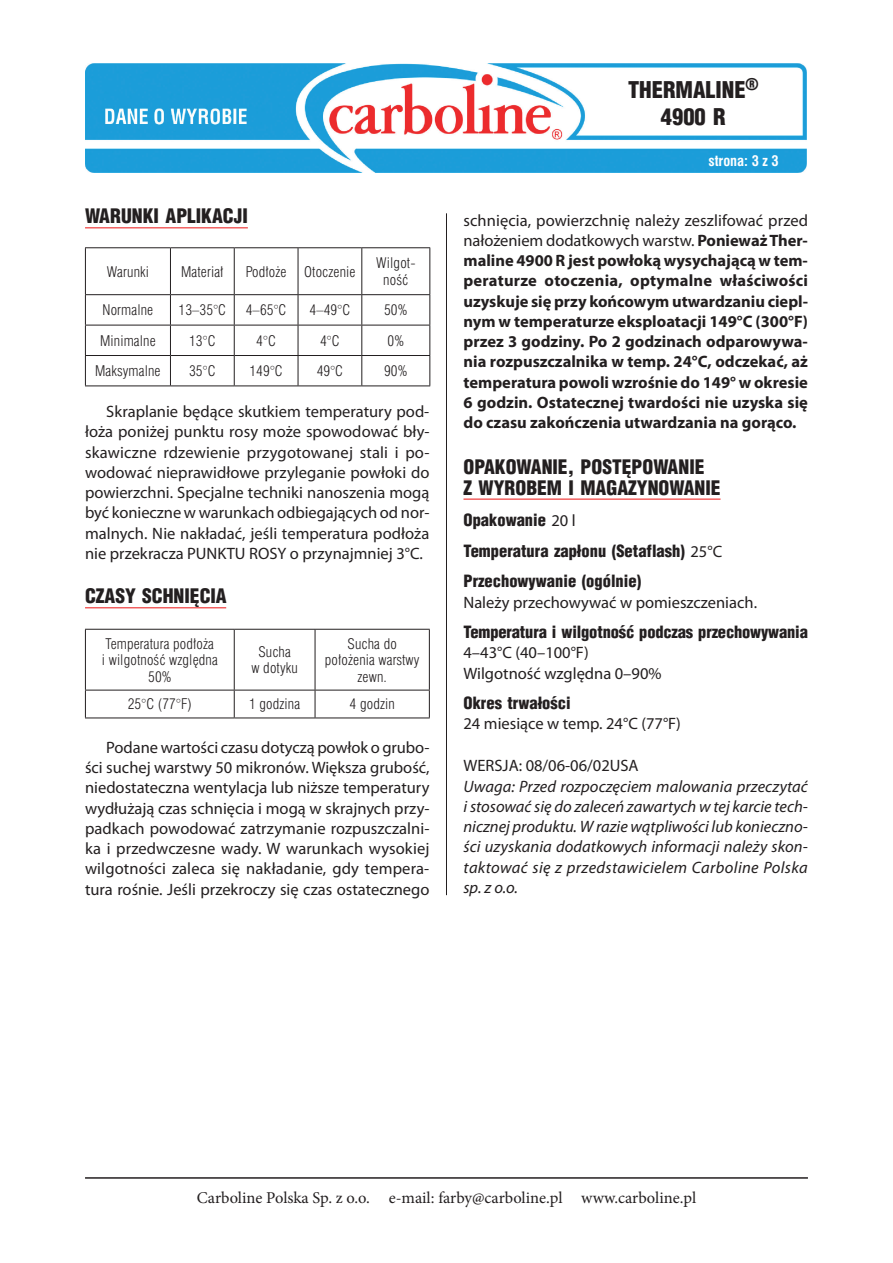
<style>
.page{position:relative;width:893px;height:1263px;background:#fff}
.page>*{position:absolute;margin:0;border:0;box-sizing:border-box;transform-origin:0 0}
.t1{font:900 22.5px/27px "Switzerland Cond";color:#231f20;text-align:center}
.t2{font:900 19.5px/20.7px "Switzerland Cond";color:#231f20}
.t3{font:16.5px/20.2px "Myriad Pro";color:#231f20;text-align:justify}
.t4{font:700 16.5px/20.2px "Myriad Pro";color:#231f20;text-align:justify}
.t5{font:italic 16.5px/20.2px "Myriad Pro";letter-spacing:.02em;color:#231f20;text-align:justify}
.t6{font:900 16.5px/30.6px "Switzerland Cond";color:#231f20}
.t7{font:16.5px "Minion Pro";color:#231f20}
.t8{font:13.5px/16.5px "Swis 721 Lt Cn PL";letter-spacing:.01em;color:#231f20;text-align:center}
.t9{font:700 13.5px "Swis 721 Cn PL";color:#fff}
.s1{font-weight:400}
.s2{font-family:"Myriad Pro";font-weight:400}
</style>
<div class="page">
<hr style="left:85px;top:1177px;width:723px;height:2px;background:#231f20">
<img style="left:85px;top:64px;width:721px;height:108px">
<hr style="left:446px;top:213px;width:1px;height:682px;background:#231f20">
<hr style="left:85px;top:227px;width:163px;height:1px;background:#ee2d2d">
<hr style="left:85px;top:607px;width:141px;height:1px;background:#ee2d2d">
<hr style="left:85px;top:247px;width:85px;height:1px;background:#231f20">
<hr style="left:85px;top:248px;width:1px;height:46px;background:#231f20">
<hr style="left:170px;top:247px;width:64px;height:1px;background:#231f20">
<hr style="left:170px;top:248px;width:1px;height:46px;background:#231f20">
<hr style="left:234px;top:247px;width:64px;height:1px;background:#231f20">
<hr style="left:234px;top:248px;width:1px;height:46px;background:#231f20">
<hr style="left:298px;top:247px;width:64px;height:1px;background:#231f20">
<hr style="left:298px;top:248px;width:1px;height:46px;background:#231f20">
<hr style="left:362px;top:247px;width:68px;height:1px;background:#231f20">
<hr style="left:361px;top:248px;width:1px;height:46px;background:#231f20">
<hr style="left:429px;top:248px;width:1px;height:46px;background:#231f20">
<hr style="left:85px;top:294px;width:85px;height:1px;background:#231f20">
<hr style="left:85px;top:295px;width:1px;height:30px;background:#231f20">
<hr style="left:170px;top:294px;width:64px;height:1px;background:#231f20">
<hr style="left:170px;top:295px;width:1px;height:30px;background:#231f20">
<hr style="left:234px;top:294px;width:64px;height:1px;background:#231f20">
<hr style="left:234px;top:295px;width:1px;height:30px;background:#231f20">
<hr style="left:298px;top:294px;width:64px;height:1px;background:#231f20">
<hr style="left:298px;top:295px;width:1px;height:30px;background:#231f20">
<hr style="left:362px;top:294px;width:68px;height:1px;background:#231f20">
<hr style="left:361px;top:295px;width:1px;height:30px;background:#231f20">
<hr style="left:429px;top:295px;width:1px;height:30px;background:#231f20">
<hr style="left:85px;top:325px;width:85px;height:1px;background:#231f20">
<hr style="left:85px;top:325px;width:1px;height:30px;background:#231f20">
<hr style="left:170px;top:325px;width:64px;height:1px;background:#231f20">
<hr style="left:170px;top:325px;width:1px;height:30px;background:#231f20">
<hr style="left:234px;top:325px;width:64px;height:1px;background:#231f20">
<hr style="left:234px;top:325px;width:1px;height:30px;background:#231f20">
<hr style="left:298px;top:325px;width:64px;height:1px;background:#231f20">
<hr style="left:298px;top:325px;width:1px;height:30px;background:#231f20">
<hr style="left:362px;top:325px;width:68px;height:1px;background:#231f20">
<hr style="left:361px;top:325px;width:1px;height:30px;background:#231f20">
<hr style="left:429px;top:325px;width:1px;height:30px;background:#231f20">
<hr style="left:85px;top:355px;width:85px;height:1px;background:#231f20">
<svg style="left:85px;top:356px;width:1px;height:29px"></svg>
<hr style="left:170px;top:355px;width:64px;height:1px;background:#231f20">
<svg style="left:170px;top:356px;width:1px;height:29px"></svg>
<hr style="left:234px;top:355px;width:64px;height:1px;background:#231f20">
<svg style="left:234px;top:356px;width:1px;height:29px"></svg>
<hr style="left:298px;top:355px;width:64px;height:1px;background:#231f20">
<svg style="left:298px;top:356px;width:1px;height:29px"></svg>
<hr style="left:362px;top:355px;width:68px;height:1px;background:#231f20">
<svg style="left:361px;top:356px;width:1px;height:29px"></svg>
<svg style="left:429px;top:356px;width:1px;height:29px"></svg>
<hr style="left:85px;top:385px;width:85px;height:1px;background:#231f20">
<hr style="left:170px;top:385px;width:64px;height:1px;background:#231f20">
<hr style="left:234px;top:385px;width:64px;height:1px;background:#231f20">
<hr style="left:298px;top:385px;width:64px;height:1px;background:#231f20">
<hr style="left:362px;top:385px;width:68px;height:1px;background:#231f20">
<hr style="left:85px;top:629px;width:149px;height:1px;background:#231f20">
<hr style="left:85px;top:630px;width:1px;height:60px;background:#231f20">
<hr style="left:234px;top:629px;width:81px;height:1px;background:#231f20">
<hr style="left:234px;top:630px;width:1px;height:60px;background:#231f20">
<hr style="left:315px;top:629px;width:115px;height:1px;background:#231f20">
<hr style="left:315px;top:630px;width:1px;height:60px;background:#231f20">
<hr style="left:429px;top:630px;width:1px;height:60px;background:#231f20">
<hr style="left:85px;top:690px;width:149px;height:1px;background:#231f20">
<svg style="left:85px;top:690px;width:1px;height:27px"></svg>
<hr style="left:234px;top:690px;width:81px;height:1px;background:#231f20">
<svg style="left:234px;top:690px;width:1px;height:27px"></svg>
<hr style="left:315px;top:690px;width:115px;height:1px;background:#231f20">
<svg style="left:315px;top:690px;width:1px;height:27px"></svg>
<svg style="left:429px;top:690px;width:1px;height:27px"></svg>
<hr style="left:85px;top:717px;width:149px;height:1px;background:#231f20">
<hr style="left:234px;top:717px;width:81px;height:1px;background:#231f20">
<hr style="left:315px;top:717px;width:115px;height:1px;background:#231f20">
<hr style="left:463px;top:499px;width:257px;height:1px;background:#ee2d2d">
<h1 class="t1" style="left:628px;top:75px;width:132px">THERMALINE<sup>®<br></sup>4900 R</h1>
<p class="t2" style="left:85px;top:205px;width:164px">WARUNKI APLIKACJI</p>
<p class="t8" style="left:107px;top:263px;width:44px">Warunki</p>
<p class="t8" style="left:181px;top:263px;width:44px">Materiał</p>
<p class="t8" style="left:246px;top:263px;width:42px">Podłoże</p>
<p class="t8" style="left:304px;top:263px;width:53px">Otoczenie</p>
<p class="t8" style="left:376px;top:255px;width:41px">Wilgot&shy;ność</p>
<p class="t8" style="left:103px;top:302px;width:52px">Normalne</p>
<p class="t8" style="left:179px;top:302px;width:49px">13–35°C</p>
<p class="t8" style="left:246px;top:302px;width:42px">4–65°C</p>
<p class="t8" style="left:310px;top:302px;width:42px">4–49°C</p>
<p class="t8" style="left:384px;top:302px;width:25px">50%</p>
<p class="t8" style="left:100px;top:332px;width:57px">Minimalne</p>
<p class="t8" style="left:189px;top:332px;width:28px">13°C</p>
<p class="t8" style="left:256px;top:332px;width:21px">4°C</p>
<p class="t8" style="left:320px;top:332px;width:21px">4°C</p>
<p class="t8" style="left:388px;top:332px;width:18px">0%</p>
<p class="t8" style="left:95px;top:363px;width:67px">Maksymalne</p>
<p class="t8" style="left:189px;top:363px;width:28px">35°C</p>
<p class="t8" style="left:249px;top:363px;width:35px">149°C</p>
<p class="t8" style="left:317px;top:363px;width:28px">49°C</p>
<p class="t8" style="left:384px;top:363px;width:25px">90%</p>
<p class="t3" style="left:85px;top:402px;width:346px;text-indent:21px">Skraplanie będące skutkiem temperatury pod&shy;łoża poniżej punktu rosy może spowodować bły&shy;skawiczne rdzewienie przygotowanej stali i po&shy;wodować nieprawidłowe przyleganie powłoki do powierzchni. Specjalne techniki nanoszenia mogą być konieczne w warunkach odbiegających od nor&shy;malnych. Nie nakładać, jeśli temperatura podłoża nie przekracza PUNKTU ROSY o przynajmniej 3°C.</p>
<p class="t2" style="left:85px;top:585px;width:143px">CZASY SCHNIĘCIA</p>
<p class="t8" style="left:102px;top:635px;width:117px">Temperatura podłoża<br>i wilgotność względna<br>50%</p>
<p class="t8" style="left:251px;top:643px;width:48px">Sucha<br>w dotyku</p>
<p class="t8" style="left:325px;top:635px;width:96px">Sucha do położenia warstwy zewn.</p>
<p class="t8" style="left:128px;top:696px;width:66px">25°C (77°F)</p>
<p class="t8" style="left:249px;top:696px;width:52px">1 godzina</p>
<p class="t8" style="left:350px;top:696px;width:47px">4 godzin</p>
<p class="t3" style="left:85px;top:737px;width:346px;text-indent:21px">Podane wartości czasu dotyczą powłok o grubo&shy;ści suchej warstwy 50 mikronów. Większa grubość, niedostateczna wentylacja lub niższe temperatury wydłużają czas schnięcia i mogą w skrajnych przy&shy;padkach powodować zatrzymanie rozpuszczalni&shy;ka i przedwczesne wady. W warunkach wysokiej wilgotności zaleca się nakładanie, gdy tempera&shy;tura rośnie. Jeśli przekroczy się czas ostatecznego</p>
<p class="t9" style="left:708px;top:152px;width:72px">strona: 3 z 3</p>
<p class="t4" style="left:463px;top:209px;width:346px"><span class="s1">schnięcia, powierzchnię należy zeszlifować przed nałożeniem dodatkowych warstw.</span> Ponieważ Ther&shy;maline 4900 R jest powłoką wysychającą w tem&shy;peraturze otoczenia, optymalne właściwości uzyskuje się przy końcowym utwardzaniu ciepl&shy;nym w temperaturze eksploatacji 149°C (300°F) przez 3 godziny. Po 2 godzinach odparowywa&shy;nia rozpuszczalnika w temp. 24°C, odczekać, aż temperatura powoli wzrośnie do 149° w okresie 6 godzin. Ostatecznej twardości nie uzyska się do czasu zakończenia utwardzania na gorąco.</p>
<p class="t2" style="left:463px;top:456px;width:259px">OPAKOWANIE, POSTĘPOWANIE<br>Z WYROBEM I MAGAZYNOWANIE</p>
<p class="t6" style="left:463px;top:504px;width:260px">Opakowanie <span class="s2">20 l<br></span>Temperatura zapłonu (Setaflash) <span class="s2">25°C<br></span>Przechowywanie (ogólnie)</p>
<p class="t3" style="left:463px;top:592px;width:295px">Należy przechowywać w pomieszczeniach.</p>
<p class="t6" style="left:463px;top:616px;width:346px">Temperatura i wilgotność podczas przechowywania</p>
<p class="t3" style="left:463px;top:643px;width:200px">4–43°C (40–100°F)<br>Wilgotność względna 0–90%</p>
<p class="t6" style="left:463px;top:687px;width:109px">Okres trwałości</p>
<p class="t3" style="left:463px;top:714px;width:219px">24 miesiące w temp. 24°C (77°F)</p>
<p class="t3" style="left:463px;top:756px;width:177px">WERSJA: 08/06-06/02USA</p>
<p class="t5" style="left:463px;top:776px;width:346px">Uwaga: Przed rozpoczęciem malowania przeczytać i stosować się do zaleceń zawartych w tej karcie tech&shy;nicznej produktu. W razie wątpliwości lub konieczno&shy;ści uzyskania dodatkowych informacji należy skon&shy;taktować się z przedstawicielem Carboline Polska sp. z o.o.</p>
<p class="t7" style="left:197px;top:1187px;width:501px">Carboline Polska Sp. z o.o. e-mail: farby@carboline.pl www.carboline.pl</p>
</div>
